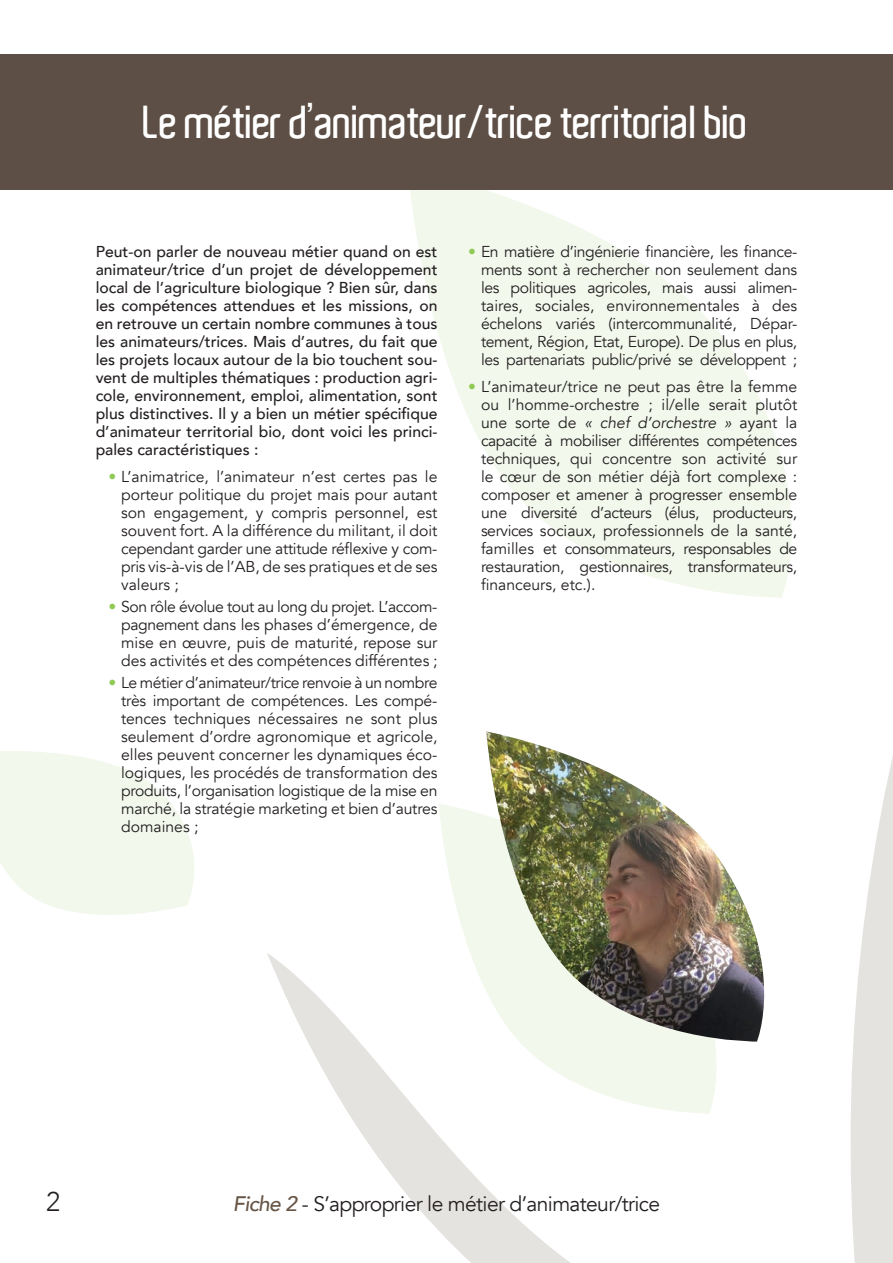
<style>
.page{position:relative;width:893px;height:1263px;background:#fff}
.page>*{position:absolute;margin:0;border:0;box-sizing:border-box;transform-origin:0 0}
.titres{font:600 45px "Aldo";letter-spacing:-.03em;color:#fff}
.Style_de_paragraphe{font:300 27px "Avenir";color:#231f20}
.TEXTE_FIN{font:21px "Avenir";letter-spacing:-.03em;color:#231f20}
.texte_retrait{font:15.75px/18px "Avenir";letter-spacing:-.01em;color:#231f20;text-align:justify}
.TEXTE_FIN-2{font:500 15.75px/18px "Avenir";color:#231f20;text-align:justify}
.s1{color:#91c955}
.s2{font-style:italic}
.s3{font-weight:500;font-style:italic;color:#675547}
</style>
<div class="page">
<svg style="left:824px;top:189px;width:69px;height:1074px"></svg>
<svg style="left:267px;top:953px;width:303px;height:310px"></svg>
<svg style="left:408px;top:189px;width:416px;height:409px;fill:#f2f8ec"></svg>
<svg style="left:439px;top:804px;width:278px;height:311px"></svg>
<svg style="left:0;top:751px;width:194px;height:164px"></svg>
<div style="left:0;top:54px;width:893px;height:135px;background:#5d4f45"></div>
<img style="left:486px;top:731px;width:279px;height:312px">
<p class="titres" style="left:143px;top:97px;width:608px">Le métier d’animateur/trice territorial bio</p>
<p class="TEXTE_FIN-2" style="left:96px;top:242px;width:343px">Peut-on parler de nouveau métier quand on est animateur/trice d’un projet de développement local de l’agriculture biologique ? Bien sûr, dans les compétences attendues et les missions, on en retrouve un certain nombre communes à tous les animateurs/trices. Mais d’autres, du fait que les projets locaux autour de la bio touchent sou&shy;vent de multiples thématiques : production agri&shy;cole, environnement, emploi, alimentation, sont plus distinctives. Il y a bien un métier spécifique d’animateur territorial bio, dont voici les princi&shy;pales caractéristiques :</p>
<p class="texte_retrait" style="left:121px;top:468px;width:318px;text-indent:-13px"><span class="s1">•</span> L’animatrice, l’animateur n’est certes pas le porteur politique du projet mais pour autant son engagement, y compris personnel, est souvent fort. A la différence du militant, il doit cependant garder une attitude réflexive y com&shy;pris vis-à-vis de l’AB, de ses pratiques et de ses valeurs ;</p>
<p class="texte_retrait" style="left:121px;top:598px;width:318px;text-indent:-13px"><span class="s1">•</span> Son rôle évolue tout au long du projet. L’accom&shy;pagnement dans les phases d’émergence, de mise en œuvre, puis de maturité, repose sur des activités et des compétences différentes ;</p>
<p class="texte_retrait" style="left:121px;top:674px;width:318px;text-indent:-13px"><span class="s1">•</span> Le métier d’animateur/trice renvoie à un nombre très important de compétences. Les compé&shy;tences techniques nécessaires ne sont plus seulement d’ordre agronomique et agricole, elles peuvent concerner les dynamiques éco&shy;logiques, les procédés de transformation des produits, l’organisation logistique de la mise en marché, la stratégie marketing et bien d’autres domaines ;</p>
<p class="texte_retrait" style="left:481px;top:243px;width:318px;text-indent:-13px"><span class="s1">•</span> En matière d’ingénierie financière, les finance&shy;ments sont à rechercher non seulement dans les politiques agricoles, mais aussi alimen&shy;taires, sociales, environnementales à des échelons variés (intercommunalité, Dépar&shy;tement, Région, Etat, Europe). De plus en plus, les partenariats public/privé se développent ;</p>
<p class="texte_retrait" style="left:481px;top:378px;width:318px;text-indent:-13px"><span class="s1">•</span> L’animateur/trice ne peut pas être la femme ou l’homme-orchestre ; il/elle serait plutôt une sorte de <span class="s2">« chef d’orchestre »</span> ayant la capacité à mobiliser différentes compétences techniques, qui concentre son activité sur le cœur de son métier déjà fort complexe : composer et amener à progresser ensemble une diversité d’acteurs (élus, producteurs, services sociaux, professionnels de la santé, familles et consommateurs, responsables de restauration, gestionnaires, transformateurs, financeurs, etc.).</p>
<p class="Style_de_paragraphe" style="left:46px;top:1186px;width:16px">2</p>
<p class="TEXTE_FIN" style="left:233px;top:1192px;width:429px"><span class="s3">Fiche 2</span> - S’approprier le métier d’animateur/trice</p>
</div>
